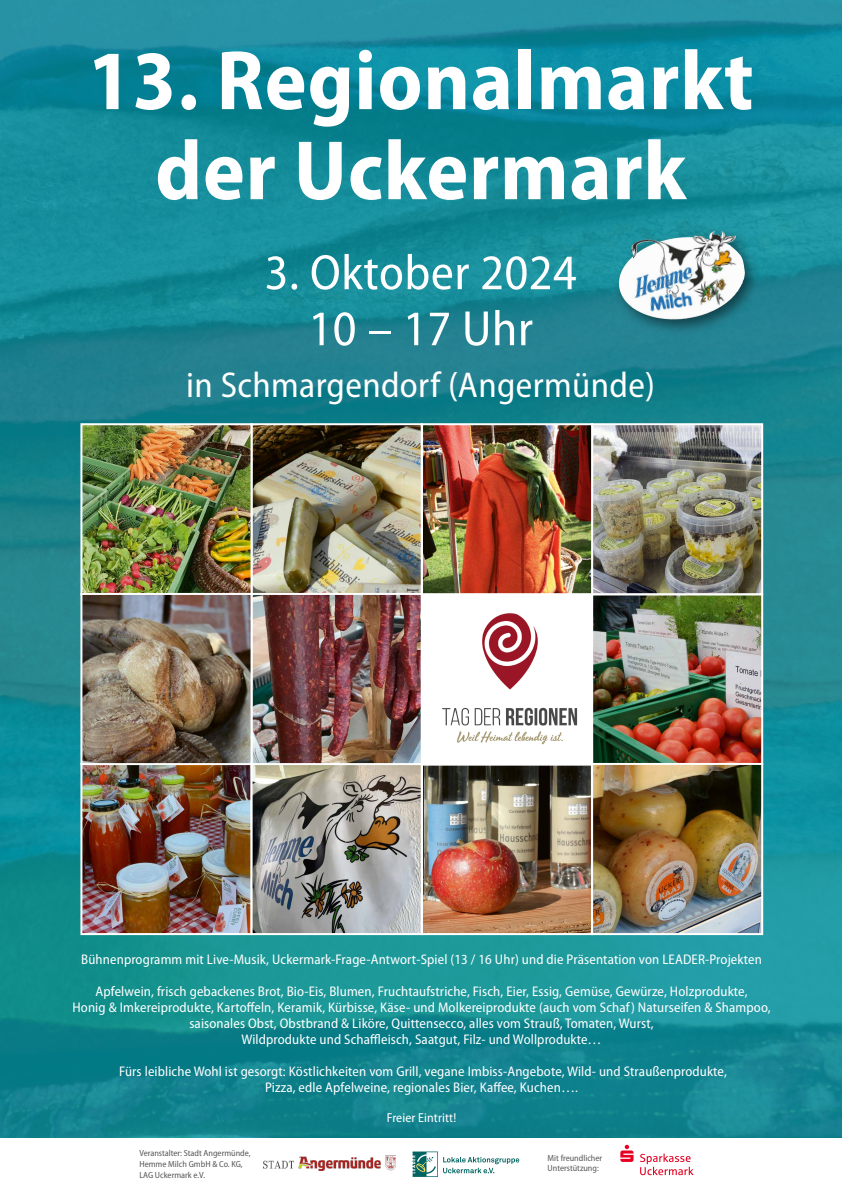
<style>
.page{position:relative;width:842px;height:1191px;background:#fff}
.page>*{position:absolute;margin:0;border:0;box-sizing:border-box;transform-origin:0 0}
.t1{font:700 semi-condensed 85px/90px "Myriad Pro";letter-spacing:.01em;color:#fff;text-align:center}
.t2{font:semi-condensed 50px/56px "Myriad Pro";letter-spacing:.01em;color:#fff;text-align:center}
.t3{font:semi-condensed 36px "Myriad Pro";letter-spacing:.01em;color:#fff}
.t4{font:semi-condensed 14px/16px "Myriad Pro";letter-spacing:.01em;color:#fff;text-align:center}
.t5{font:semi-condensed 13px "Myriad Pro";letter-spacing:.01em;color:#fff}
.t6{font:semi-condensed 8.9px/10.7px "Myriad Pro";color:#555756}
</style>
<div class="page">
<img style="left:0;top:0;width:842px;height:1137px">
<img style="left:83px;top:426px;width:677px;height:166px">
<div style="left:591px;top:423px;width:172px;height:172px;border:2px solid #fff"></div>
<div style="left:421px;top:423px;width:172px;height:172px;border:2px solid #fff"></div>
<img style="left:83px;top:766px;width:677px;height:166px">
<div style="left:80px;top:763px;width:173px;height:172px;border:2px solid #fff"></div>
<img style="left:594px;top:596px;width:166px;height:166px">
<div style="left:591px;top:593px;width:172px;height:172px;border:2px solid #fff"></div>
<div style="left:421px;top:763px;width:172px;height:172px;border:2px solid #fff"></div>
<div style="left:421px;top:593px;width:172px;height:172px;background:#fff"></div>
<div style="left:251px;top:763px;width:172px;height:172px;border:2px solid #fff"></div>
<div style="left:591px;top:763px;width:172px;height:172px;border:2px solid #fff"></div>
<div style="left:251px;top:423px;width:172px;height:172px;border:2px solid #fff"></div>
<img style="left:83px;top:596px;width:337px;height:166px">
<div style="left:251px;top:593px;width:172px;height:172px;border:2px solid #fff"></div>
<div style="left:80px;top:423px;width:173px;height:172px;border:2px solid #fff"></div>
<div style="left:80px;top:593px;width:173px;height:172px;border:2px solid #fff"></div>
<img style="left:442px;top:613px;width:136px;height:132px">
<svg style="left:620px;top:1144px;width:13px;height:17px"></svg>
<svg style="left:640px;top:1153px;width:54px;height:22px"></svg>
<svg style="left:413px;top:1151px;width:106px;height:25px"></svg>
<div style="left:613px;top:226px;width:148px;height:110px;background:#000;opacity:.5"></div>
<img style="left:661px;top:232px;width:51px;height:9px">
<img style="left:263px;top:1155px;width:132px;height:15px">
<h1 class="t1" style="left:88px;top:37px;width:667px">13. Regionalmarkt der Uckermark</h1>
<h2 class="t2" style="left:265px;top:245px;width:314px">3. Oktober 2024<br>10 – 17 Uhr</h2>
<h3 class="t3" style="left:186px;top:366px;width:470px">in Schmargendorf (Angermünde)</h3>
<p class="t4" style="left:81px;top:951px;width:682px">Bühnenprogramm mit Live-Musik, Uckermark-Frage-Antwort-Spiel (13 / 16 Uhr) und die Präsentation von LEADER-Projekten</p>
<p class="t4" style="left:72px;top:983px;width:700px">Apfelwein, frisch gebackenes Brot, Bio-Eis, Blumen, Fruchtaufstriche, Fisch, Eier, Essig, Gemüse, Gewürze, Holzprodukte,<br>Honig &amp; Imkereiprodukte, Kartoffeln, Keramik, Kürbisse, Käse- und Molkereiprodukte (auch vom Schaf) Naturseifen &amp; Shampoo, saisonales Obst, Obstbrand &amp; Liköre, Quittensecco, alles vom Strauß, Tomaten, Wurst,<br>Wildprodukte und Schaffleisch, Saatgut, Filz- und Wollprodukte…</p>
<p class="t4" style="left:119px;top:1063px;width:609px">Fürs leibliche Wohl ist gesorgt: Köstlichkeiten vom Grill, vegane Imbiss-Angebote, Wild- und Straußenprodukte,<br>Pizza, edle Apfelweine, regionales Bier, Kaffee, Kuchen….</p>
<p class="t5" style="left:387px;top:1110px;width:71px">Freier Eintritt!</p>
<p class="t6" style="left:139px;top:1148px;width:113px">Veranstalter: Stadt Angermünde,<br>Hemme Milch GmbH &amp; Co. KG,<br>LAG Uckermark e.V.</p>
<p class="t6" style="left:548px;top:1152px;width:56px">Mit freundlicher<br>Unterstützung:</p>
</div>
